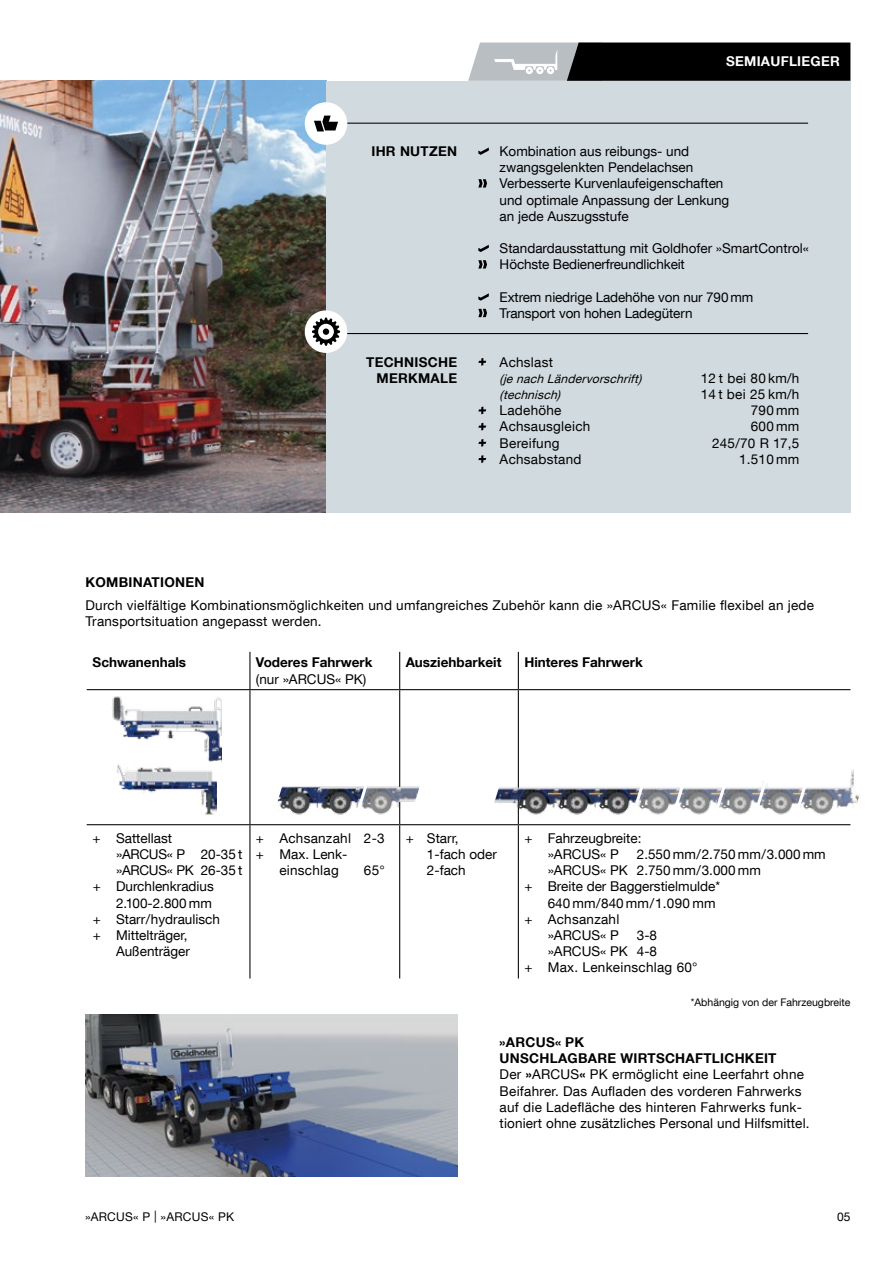
<style>
.page{position:relative;width:893px;height:1263px;background:#fff}
.page>*{position:absolute;margin:0;border:0;box-sizing:border-box;transform-origin:0 0}
.t1{font:13.5px/16.2px "Helvetica Neue LT Com";color:#000}
.t2{font:13.5px/16.2px "Helvetica Neue LT Com";letter-spacing:.02em;color:#000}
.t3{font:700 13.5px "Helvetica Neue LT Com";color:#000}
.t4{font:700 13.5px/16.2px "Helvetica Neue LT Com";letter-spacing:.02em;color:#000;text-align:right}
.t5{font:13.5px "Helvetica Neue LT Com";letter-spacing:-.02em;color:#000}
.t6{font:700 13.5px "Helvetica Neue LT Com";letter-spacing:.02em;color:#fff}
.t7{font:italic 12px "Helvetica Neue LT Com";color:#000}
.t8{font:12px "Helvetica Neue LT Com";letter-spacing:.02em;color:#000}
.t9{font:10.5px "Helvetica Neue LT Com";color:#000}
.s1{font-weight:700}
</style>
<div class="page">
<img style="left:85px;top:1015px;width:372px;height:162px">
<hr style="left:249px;top:652px;width:1px;height:37px;background:#000">
<hr style="left:399px;top:652px;width:1px;height:37px;background:#000">
<hr style="left:518px;top:652px;width:1px;height:37px;background:#000">
<hr style="left:87px;top:689px;width:163px;height:1px;background:#000">
<hr style="left:250px;top:689px;width:150px;height:1px;background:#000">
<hr style="left:249px;top:690px;width:1px;height:134px;background:#000">
<hr style="left:400px;top:689px;width:118px;height:1px;background:#000">
<hr style="left:399px;top:690px;width:1px;height:134px;background:#000">
<hr style="left:518px;top:689px;width:332px;height:1px;background:#000">
<hr style="left:518px;top:690px;width:1px;height:134px;background:#000">
<hr style="left:87px;top:824px;width:163px;height:1px;background:#000">
<hr style="left:250px;top:824px;width:150px;height:1px;background:#000">
<hr style="left:249px;top:825px;width:1px;height:153px;background:#000">
<hr style="left:400px;top:824px;width:118px;height:1px;background:#000">
<hr style="left:399px;top:825px;width:1px;height:153px;background:#000">
<hr style="left:518px;top:824px;width:332px;height:1px;background:#000">
<hr style="left:518px;top:825px;width:1px;height:153px;background:#000">
<img style="left:0;top:81px;width:326px;height:431px">
<div style="left:326px;top:81px;width:524px;height:431px;background:#d1dadf"></div>
<svg style="left:478px;top:148px;width:11px;height:7px"></svg>
<svg style="left:478px;top:179px;width:9px;height:9px"></svg>
<svg style="left:478px;top:245px;width:11px;height:7px"></svg>
<svg style="left:478px;top:260px;width:9px;height:9px"></svg>
<svg style="left:478px;top:293px;width:11px;height:8px"></svg>
<svg style="left:478px;top:309px;width:9px;height:8px"></svg>
<hr style="left:326px;top:123px;width:481px;height:1px;background:#000">
<hr style="left:326px;top:333px;width:481px;height:1px;background:#000">
<svg style="left:468px;top:43px;width:382px;height:38px"></svg>
<svg style="left:478px;top:358px;width:8px;height:8px"></svg>
<svg style="left:478px;top:406px;width:8px;height:8px"></svg>
<svg style="left:478px;top:423px;width:8px;height:8px"></svg>
<svg style="left:478px;top:439px;width:8px;height:8px"></svg>
<svg style="left:478px;top:455px;width:8px;height:8px"></svg>
<div style="left:305px;top:310px;width:42px;height:43px;background:#fff;border-radius:50%"></div>
<svg style="left:312px;top:318px;width:28px;height:28px"></svg>
<div style="left:323px;top:328px;width:6px;height:7px;background:#000;border-radius:50%"></div>
<div style="left:305px;top:102px;width:42px;height:43px;background:#fff;border-radius:50%"></div>
<svg style="left:314px;top:116px;width:24px;height:15px"></svg>
<img style="left:117px;top:764px;width:100px;height:51px">
<img style="left:104px;top:689px;width:118px;height:72px">
<img style="left:286px;top:786px;width:66px;height:29px">
<img style="left:371px;top:777px;width:37px;height:43px">
<svg style="left:352px;top:786px;width:19px;height:23px"></svg>
<svg style="left:277px;top:786px;width:9px;height:23px"></svg>
<svg style="left:408px;top:786px;width:12px;height:16px"></svg>
<img style="left:505px;top:764px;width:124px;height:56px">
<img style="left:648px;top:769px;width:212px;height:46px">
<svg style="left:494px;top:787px;width:11px;height:16px"></svg>
<svg style="left:629px;top:787px;width:19px;height:23px"></svg>
<svg style="left:669px;top:774px;width:19px;height:41px"></svg>
<svg style="left:711px;top:774px;width:19px;height:41px"></svg>
<svg style="left:751px;top:774px;width:19px;height:41px"></svg>
<svg style="left:792px;top:774px;width:19px;height:41px"></svg>
<p class="t4" style="left:371px;top:143px;width:87px">IHR NUTZEN</p>
<p class="t6" style="left:726px;top:53px;width:115px">SEMIAUFLIEGER</p>
<p class="t1" style="left:500px;top:143px;width:231px">Kombination aus reibungs- und zwangsgelenkten Pendelachsen<br>Verbesserte Kurvenlaufeigenschaften und optimale Anpassung der Lenkung an jede Auszugsstufe</p>
<p class="t1" style="left:500px;top:240px;width:311px">Standardausstattung mit Goldhofer »SmartControl«<br>Höchste Bedienerfreundlichkeit</p>
<p class="t1" style="left:500px;top:288px;width:255px">Extrem niedrige Ladehöhe von nur 790 mm<br>Transport von hohen Ladegütern</p>
<p class="t4" style="left:366px;top:353px;width:92px">TECHNISCHE<br>MERKMALE</p>
<p class="t2" style="left:500px;top:353px;width:55px">Achslast</p>
<p class="t7" style="left:500px;top:371px;width:144px">(je nach Ländervorschrift)</p>
<p class="t1" style="left:701px;top:369px;width:100px">12 t bei 80 km/h</p>
<p class="t7" style="left:500px;top:387px;width:62px">(technisch)</p>
<p class="t1" style="left:701px;top:386px;width:100px">14 t bei 25 km/h</p>
<p class="t2" style="left:500px;top:402px;width:63px">Ladehöhe</p>
<p class="t1" style="left:751px;top:402px;width:50px">790 mm</p>
<p class="t2" style="left:500px;top:418px;width:92px">Achsausgleich</p>
<p class="t1" style="left:751px;top:418px;width:50px">600 mm</p>
<p class="t2" style="left:500px;top:434px;width:61px">Bereifung</p>
<p class="t1" style="left:712px;top:434px;width:89px">245/70 R 17,5</p>
<p class="t2" style="left:500px;top:450px;width:83px">Achsabstand</p>
<p class="t1" style="left:739px;top:450px;width:62px">1.510 mm</p>
<p class="t4" style="left:85px;top:573px;width:120px">KOMBINATIONEN</p>
<p class="t2" style="left:85px;top:596px;width:730px">Durch vielfältige Kombinationsmöglichkeiten und umfangreiches Zubehör kann die »ARCUS« Familie flexibel an jede<br>Transportsituation angepasst werden.</p>
<p class="t3" style="left:93px;top:654px;width:95px">Schwanenhals</p>
<p class="t3" style="left:256px;top:654px;width:118px">Voderes Fahrwerk</p>
<p class="t1" style="left:256px;top:670px;width:112px">(nur »ARCUS« PK)</p>
<p class="t3" style="left:406px;top:654px;width:97px">Ausziehbarkeit</p>
<p class="t3" style="left:524px;top:654px;width:120px">Hinteres Fahrwerk</p>
<p class="t1" style="left:93px;top:830px;width:81px">+ Sattellast</p>
<p class="t5" style="left:116px;top:846px;width:128px">»ARCUS« P 20-35 t</p>
<p class="t5" style="left:116px;top:862px;width:128px">»ARCUS« PK 26-35 t</p>
<p class="t1" style="left:93px;top:878px;width:123px">+ Durchlenkradius</p>
<p class="t1" style="left:116px;top:894px;width:97px">2.100-2.800 mm</p>
<p class="t1" style="left:93px;top:911px;width:129px">+ Starr/hydraulisch</p>
<p class="t1" style="left:93px;top:927px;width:96px">+ Mittelträger,</p>
<p class="t1" style="left:116px;top:943px;width:76px">Außenträger</p>
<p class="t2" style="left:256px;top:830px;width:130px">+ Achsanzahl 2-3</p>
<p class="t1" style="left:256px;top:846px;width:93px">+ Max. Lenk-</p>
<p class="t2" style="left:279px;top:862px;width:61px">einschlag</p>
<p class="t1" style="left:364px;top:862px;width:22px">65°</p>
<p class="t1" style="left:427px;top:830px;width:72px;text-indent:-21px">+ Starr,<br>1-fach oder<br>2-fach</p>
<p class="t1" style="left:524px;top:830px;width:119px;text-align:center">+ Fahrzeugbreite: »ARCUS« P</p>
<p class="t1" style="left:637px;top:846px;width:190px">2.550 mm/2.750 mm/3.000 mm</p>
<p class="t1" style="left:548px;top:862px;width:215px">»ARCUS« PK 2.750 mm/3.000 mm</p>
<p class="t1" style="left:524px;top:878px;width:197px">+ Breite der Baggerstielmulde*</p>
<p class="t1" style="left:548px;top:894px;width:170px">640 mm/840 mm/1.090 mm</p>
<p class="t2" style="left:524px;top:911px;width:97px">+ Achsanzahl</p>
<p class="t1" style="left:548px;top:927px;width:73px">»ARCUS« P</p>
<p class="t1" style="left:637px;top:927px;width:22px">3-8</p>
<p class="t1" style="left:548px;top:943px;width:111px">»ARCUS« PK 4-8</p>
<p class="t2" style="left:524px;top:959px;width:175px">+ Max. Lenkeinschlag 60°</p>
<p class="t9" style="left:691px;top:996px;width:161px">*Abhängig von der Fahrzeugbreite</p>
<p class="t2" style="left:500px;top:1034px;width:311px"><span class="s1">»ARCUS« PK<br>UNSCHLAGBARE WIRTSCHAFTLICHKEIT<br></span>Der <span class="s1">»</span>ARCUS<span class="s1">«</span> PK ermöglicht eine Leerfahrt ohne Beifahrer. Das Aufladen des vorderen Fahrwerks auf die Ladefläche des hinteren Fahrwerks funk&shy;tioniert ohne zusätzliches Personal und Hilfsmittel.</p>
<p class="t8" style="left:85px;top:1209px;width:151px">»ARCUS« P | »ARCUS« PK</p>
<p class="t8" style="left:837px;top:1209px;width:15px">05</p>
</div>
